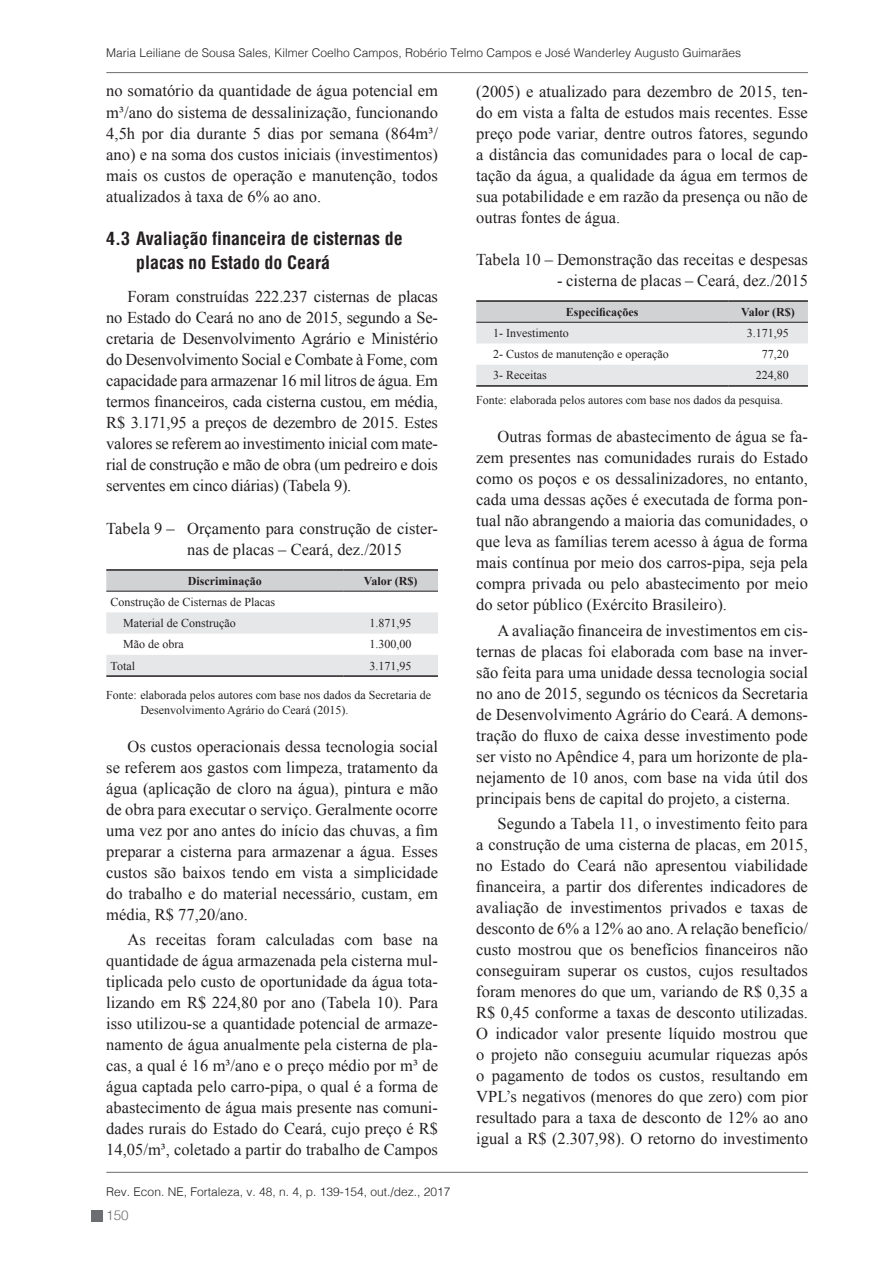
<style>
.page{position:relative;width:893px;height:1263px;background:#fff}
.page>*{position:absolute;margin:0;border:0;box-sizing:border-box;transform-origin:0 0}
.t1{font:700 condensed 18px/24px "Helvetica";color:#231f20}
.t2{font:16.5px/21px "Times New Roman";color:#231f20;text-align:justify}
.t3{font:300 13.5px "Helvetica";color:#6c6d70}
.t4{font:12px/21.3px "Times New Roman";color:#231f20}
.t5{font:300 12px "Helvetica";color:#231f20}
.t6{font:700 12px "Times New Roman";color:#231f20}
</style>
<div class="page">
<hr style="left:106px;top:72px;width:702px;height:1px;background:#6c6d70">
<hr style="left:106px;top:1172px;width:702px;height:1px;background:#6c6d70">
<div style="left:91px;top:1210px;width:11px;height:12px;background:#6c6d70"></div>
<div style="left:106px;top:571px;width:332px;height:20px;background:#d1d2d4"></div>
<svg style="left:106px;top:612px;width:332px;height:63px"></svg>
<hr style="left:106px;top:569px;width:237px;height:2px;background:#231f20">
<hr style="left:343px;top:569px;width:95px;height:2px;background:#231f20">
<hr style="left:106px;top:675px;width:237px;height:2px;background:#231f20">
<hr style="left:343px;top:675px;width:95px;height:2px;background:#231f20">
<hr style="left:106px;top:591px;width:237px;height:1px;background:#231f20">
<hr style="left:343px;top:591px;width:95px;height:1px;background:#231f20">
<svg style="left:476px;top:302px;width:332px;height:83px"></svg>
<hr style="left:476px;top:300px;width:252px;height:2px;background:#231f20">
<hr style="left:728px;top:300px;width:80px;height:2px;background:#231f20">
<hr style="left:476px;top:322px;width:252px;height:1px;background:#231f20">
<hr style="left:728px;top:322px;width:80px;height:1px;background:#231f20">
<hr style="left:476px;top:385px;width:252px;height:2px;background:#231f20">
<hr style="left:728px;top:385px;width:80px;height:2px;background:#231f20">
<p class="t5" style="left:106px;top:42px;width:636px">Maria Leiliane de Sousa Sales, Kilmer Coelho Campos, Robério Telmo Campos e José Wanderley Augusto Guimarães</p>
<p class="t2" style="left:106px;top:80px;width:333px">no somatório da quantidade de água potencial em m³/ano do sistema de dessalinização, funcionando 4,5h por dia durante 5 dias por semana (864m³/ ano) e na soma dos custos iniciais (investimentos) mais os custos de operação e manutenção, todos atualizados à taxa de 6% ao ano.</p>
<p class="t1" style="left:136px;top:226px;width:268px;text-indent:-30px">4.3 Avaliação financeira de cisternas de placas no Estado do Ceará</p>
<p class="t2" style="left:106px;top:286px;width:333px;text-indent:21px">Foram construídas 222.237 cisternas de placas no Estado do Ceará no ano de 2015, segundo a Se&shy;cretaria de Desenvolvimento Agrário e Ministério do Desenvolvimento Social e Combate à Fome, com capacidade para armazenar 16 mil litros de água. Em termos financeiros, cada cisterna custou, em média, R$ 3.171,95 a preços de dezembro de 2015. Estes valores se referem ao investimento inicial com mate&shy;rial de construção e mão de obra (um pedreiro e dois serventes em cinco diárias) (Tabela 9).</p>
<p class="t2" style="left:187px;top:517px;width:252px;text-indent:-81px">Tabela 9 – Orçamento para construção de cister&shy;nas de placas – Ceará, dez./2015</p>
<p class="t6" style="left:188px;top:572px;width:75px">Discriminação</p>
<p class="t6" style="left:364px;top:572px;width:55px">Valor (R$)</p>
<p class="t4" style="left:123px;top:591px;width:153px;text-indent:-13px">Construção de Cisternas de Placas<br>Material de Construção</p>
<p class="t4" style="left:370px;top:612px;width:44px">1.871,95</p>
<p class="t4" style="left:123px;top:633px;width:62px">Mão de obra</p>
<p class="t4" style="left:370px;top:633px;width:44px">1.300,00</p>
<p class="t4" style="left:111px;top:655px;width:26px">Total</p>
<p class="t4" style="left:370px;top:655px;width:44px">3.171,95</p>
<p class="t4" style="left:140px;top:687px;width:292px;line-height:15px;text-indent:-34px">Fonte: elaborada pelos autores com base nos dados da Secretaria de<br>Desenvolvimento Agrário do Ceará (2015).</p>
<p class="t2" style="left:106px;top:735px;width:333px;text-indent:21px">Os custos operacionais dessa tecnologia social se referem aos gastos com limpeza, tratamento da água (aplicação de cloro na água), pintura e mão de obra para executar o serviço. Geralmente ocorre uma vez por ano antes do início das chuvas, a fim preparar a cisterna para armazenar a água. Esses custos são baixos tendo em vista a simplicidade do trabalho e do material necessário, custam, em média, R$ 77,20/ano.</p>
<p class="t2" style="left:106px;top:929px;width:333px;text-indent:21px">As receitas foram calculadas com base na quantidade de água armazenada pela cisterna mul&shy;tiplicada pelo custo de oportunidade da água tota&shy;lizando em R$ 224,80 por ano (Tabela 10). Para isso utilizou-se a quantidade potencial de armaze&shy;namento de água anualmente pela cisterna de pla&shy;cas, a qual é 16 m³/ano e o preço médio por m³ de água captada pelo carro-pipa, o qual é a forma de abastecimento de água mais presente nas comuni&shy;dades rurais do Estado do Ceará, cujo preço é R$ 14,05/m³, coletado a partir do trabalho de Campos</p>
<p class="t5" style="left:106px;top:1182px;width:346px">Rev. Econ. NE, Fortaleza, v. 48, n. 4, p. 139-154, out./dez., 2017</p>
<p class="t3" style="left:106px;top:1203px;width:24px">150</p>
<p class="t2" style="left:476px;top:80px;width:333px">(2005) e atualizado para dezembro de 2015, ten&shy;do em vista a falta de estudos mais recentes. Esse preço pode variar, dentre outros fatores, segundo a distância das comunidades para o local de cap&shy;tação da água, a qualidade da água em termos de sua potabilidade e em razão da presença ou não de outras fontes de água.</p>
<p class="t2" style="left:476px;top:249px;width:333px">Tabela 10 – Demonstração das receitas e despesas</p>
<p class="t2" style="left:557px;top:270px;width:252px">- cisterna de placas – Ceará, dez./2015</p>
<p class="t6" style="left:566px;top:303px;width:74px">Especificações</p>
<p class="t6" style="left:741px;top:303px;width:55px">Valor (R$)</p>
<p class="t4" style="left:493px;top:322px;width:77px">1- Investimento</p>
<p class="t4" style="left:747px;top:322px;width:43px">3.171,95</p>
<p class="t4" style="left:493px;top:343px;width:177px">2- Custos de manutenção e operação</p>
<p class="t4" style="left:762px;top:343px;width:28px">77,20</p>
<p class="t4" style="left:493px;top:365px;width:55px">3- Receitas</p>
<p class="t4" style="left:476px;top:363px;width:314px;line-height:24.8px;text-indent:280px">224,80<br>Fonte: elaborada pelos autores com base nos dados da pesquisa.</p>
<p class="t2" style="left:476px;top:426px;width:333px;text-indent:21px">Outras formas de abastecimento de água se fa&shy;zem presentes nas comunidades rurais do Estado como os poços e os dessalinizadores, no entanto, cada uma dessas ações é executada de forma pon&shy;tual não abrangendo a maioria das comunidades, o que leva as famílias terem acesso à água de forma mais contínua por meio dos carros-pipa, seja pela compra privada ou pelo abastecimento por meio do setor público (Exército Brasileiro).</p>
<p class="t2" style="left:476px;top:619px;width:333px;text-indent:21px">A avaliação financeira de investimentos em cis&shy;ternas de placas foi elaborada com base na inver&shy;são feita para uma unidade dessa tecnologia social no ano de 2015, segundo os técnicos da Secretaria de Desenvolvimento Agrário do Ceará. A demons&shy;tração do fluxo de caixa desse investimento pode ser visto no Apêndice 4, para um horizonte de pla&shy;nejamento de 10 anos, com base na vida útil dos principais bens de capital do projeto, a cisterna.</p>
<p class="t2" style="left:476px;top:812px;width:333px;text-indent:21px">Segundo a Tabela 11, o investimento feito para a construção de uma cisterna de placas, em 2015, no Estado do Ceará não apresentou viabilidade financeira, a partir dos diferentes indicadores de avaliação de investimentos privados e taxas de desconto de 6% a 12% ao ano. A relação benefício/ custo mostrou que os benefícios financeiros não conseguiram superar os custos, cujos resultados foram menores do que um, variando de R$ 0,35 a R$ 0,45 conforme a taxas de desconto utilizadas.<br>O indicador valor presente líquido mostrou que o projeto não conseguiu acumular riquezas após o pagamento de todos os custos, resultando em VPL’s negativos (menores do que zero) com pior resultado para a taxa de desconto de 12% ao ano igual a R$ (2.307,98). O retorno do investimento</p>
</div>
